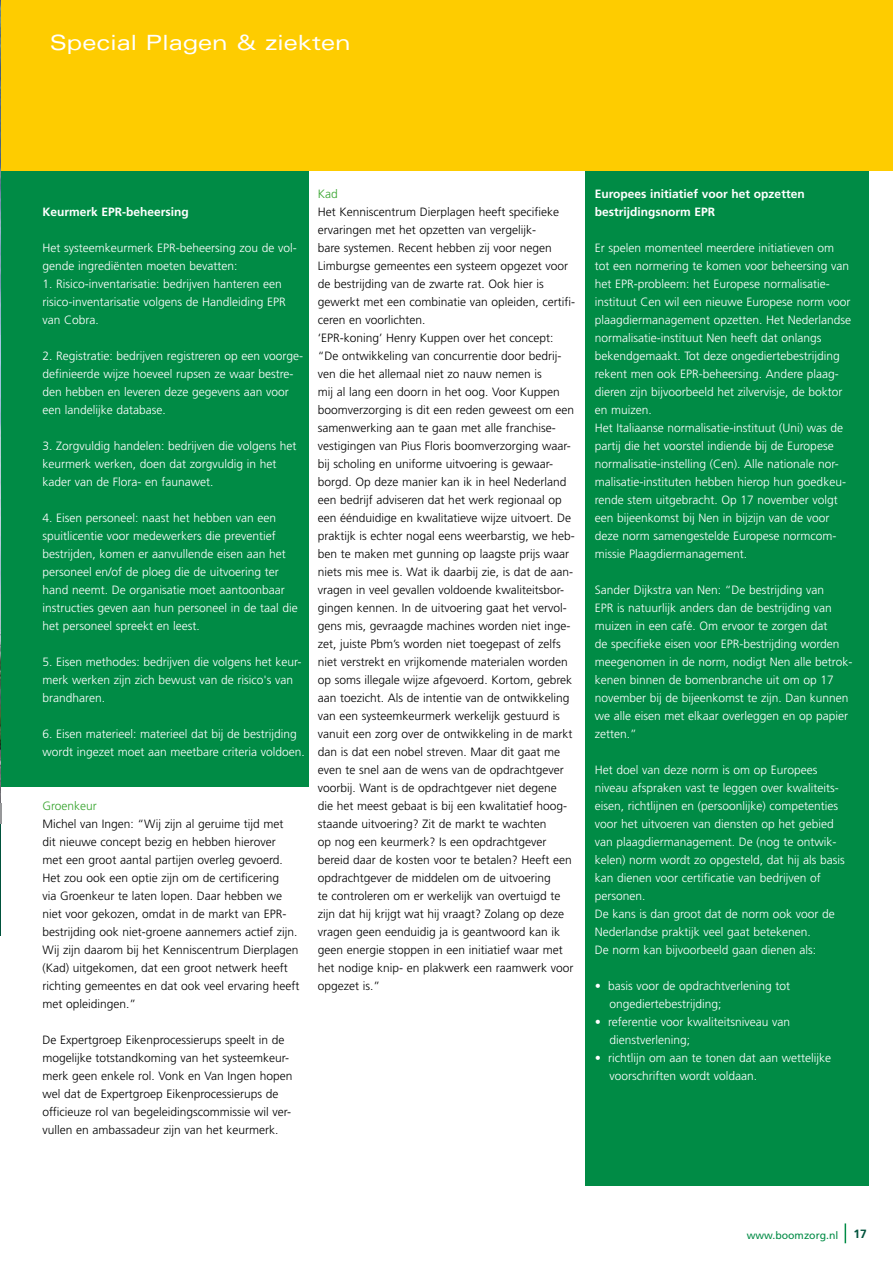
<style>
.page{position:relative;width:893px;height:1263px;background:#fff}
.page>*{position:absolute;margin:0;border:0;box-sizing:border-box;transform-origin:0 0}
.t1{font:expanded 21px "Univers";color:#fff}
.t2{font:300 12px/18px "Frutiger";color:#fff}
.t3{font:300 12px/18px "Frutiger";color:#000}
.t4{font:700 12px/18px "Frutiger";color:#fff}
.t5{font:300 12px "Frutiger";color:#35a32c}
.t6{font:700 12px "Frutiger";color:#00523c}
.t7{font:10.5px "Frutiger";color:#008b45}
.s1{font-style:italic}
</style>
<div class="page">
<svg style="left:845px;top:1223px;width:1px;height:20px"></svg>
<div style="left:585px;top:156px;width:283px;height:1030px;background:#008b45"></div>
<div style="left:0;top:156px;width:309px;height:631px;background:#008b45"></div>
<div style="left:1px;top:0;width:892px;height:170px;background:#fecc00"></div>
<img style="left:0;top:0;width:1px;height:803px">
<hr style="left:0;top:824px;width:1px;height:111px;background:#00523c">
<svg style="left:0;top:803px;width:1px;height:21px"></svg>
<h1 class="t1" style="left:50px;top:30px;width:302px">Special Plagen &amp; ziekten</h1>
<p class="t4" style="left:43px;top:203px;width:148px">Keurmerk EPR-beheersing</p>
<p class="t2" style="left:43px;top:239px;width:256px">Het systeemkeurmerk EPR-beheersing zou de vol&shy;gende ingrediënten moeten bevatten:</p>
<p class="t2" style="left:43px;top:275px;width:245px">1. Risico-inventarisatie: bedrijven hanteren een risico-inventarisatie volgens de Handleiding EPR van Cobra.</p>
<p class="t2" style="left:43px;top:347px;width:262px">2. Registratie: bedrijven registreren op een voorge&shy;definieerde wijze hoeveel rupsen ze waar bestre&shy;den hebben en leveren deze gegevens aan voor een landelijke database.</p>
<p class="t2" style="left:43px;top:437px;width:256px">3. Zorgvuldig handelen: bedrijven die volgens het keurmerk werken, doen dat zorgvuldig in het kader van de Flora- en faunawet.</p>
<p class="t2" style="left:43px;top:509px;width:257px">4. Eisen personeel: naast het hebben van een spuitlicentie voor medewerkers die preventief bestrijden, komen er aanvullende eisen aan het personeel en/of de ploeg die de uitvoering ter hand neemt. De organisatie moet aantoonbaar instructies geven aan hun personeel in de taal die het personeel spreekt en leest.</p>
<p class="t2" style="left:43px;top:653px;width:261px">5. Eisen methodes: bedrijven die volgens het keur&shy;merk werken zijn zich bewust van de risico's van brandharen.</p>
<p class="t2" style="left:43px;top:725px;width:264px">6. Eisen materieel: materieel dat bij de bestrijding wordt ingezet moet aan meetbare criteria voldoen.</p>
<p class="t5" style="left:43px;top:799px;width:56px">Groenkeur</p>
<p class="t3" style="left:43px;top:815px;width:259px">Michel van Ingen: “Wij zijn al geruime tijd met dit nieuwe concept bezig en hebben hierover<br>met een groot aantal partijen overleg gevoerd.<br>Het zou ook een optie zijn om de certificering<br>via Groenkeur te laten lopen. Daar hebben we niet voor gekozen, omdat in de markt van EPR&shy;bestrijding ook niet-groene aannemers actief zijn.<br>Wij zijn daarom bij het Kenniscentrum Dierplagen (Kad) uitgekomen, dat een groot netwerk heeft richting gemeentes en dat ook veel ervaring heeft met opleidingen.”</p>
<p class="t3" style="left:43px;top:1031px;width:251px">De Expertgroep Eikenprocessierups speelt in de mogelijke totstandkoming van het systeemkeur&shy;merk geen enkele rol. Vonk en Van Ingen hopen wel dat de Expertgroep Eikenprocessierups de officieuze rol van begeleidingscommissie wil ver&shy;vullen en ambassadeur zijn van het keurmerk.</p>
<p class="t5" style="left:318px;top:187px;width:22px">Kad</p>
<p class="t3" style="left:318px;top:203px;width:259px">Het Kenniscentrum Dierplagen heeft specifieke ervaringen met het opzetten van vergelijk-<br>bare systemen. Recent hebben zij voor negen Limburgse gemeentes een systeem opgezet voor de bestrijding van de zwarte rat. Ook hier is gewerkt met een combinatie van opleiden, certifi&shy;ceren en voorlichten.<br>‘EPR-koning’ Henry Kuppen over het concept: “De ontwikkeling van concurrentie door bedrij&shy;ven die het allemaal niet zo nauw nemen is<br>mij al lang een doorn in het oog. Voor Kuppen boomverzorging is dit een reden geweest om een samenwerking aan te gaan met alle franchise&shy;vestigingen van Pius Floris boomverzorging waar&shy;bij scholing en uniforme uitvoering is gewaar&shy;borgd. Op deze manier kan ik in heel Nederland een bedrijf adviseren dat het werk regionaal op een éénduidige en kwalitatieve wijze uitvoert. De praktijk is echter nogal eens weerbarstig, we heb&shy;ben te maken met gunning op laagste prijs waar niets mis mee is. Wat ik daarbij zie, is dat de aan&shy;vragen in veel gevallen voldoende kwaliteitsbor&shy;gingen kennen. In de uitvoering gaat het vervol&shy;gens mis, gevraagde machines worden niet inge&shy;zet, juiste Pbm’s worden niet toegepast of zelfs niet verstrekt en vrijkomende materialen worden op soms illegale wijze afgevoerd. Kortom, gebrek aan toezicht. Als de intentie van de ontwikkeling van een systeemkeurmerk werkelijk gestuurd is vanuit een zorg over de ontwikkeling in de markt dan is dat een nobel streven. Maar dit gaat me even te snel aan de wens van de opdrachtgever voorbij. Want is de opdrachtgever niet degene<br>die het meest gebaat is bij een kwalitatief hoog&shy;staande uitvoering? Zit de markt te wachten<br>op nog een keurmerk? Is een opdrachtgever bereid daar de kosten voor te betalen? Heeft een opdrachtgever de middelen om de uitvoering<br>te controleren om er werkelijk van overtuigd te zijn dat hij krijgt wat hij vraagt? Zolang op deze vragen geen eenduidig ja is geantwoord kan ik geen energie stoppen in een initiatief waar met het nodige knip- en plakwerk een raamwerk voor opgezet is.”</p>
<p class="t4" style="left:595px;top:185px;width:211px">Europees initiatief voor het opzetten bestrijdingsnorm EPR</p>
<p class="t2" style="left:595px;top:239px;width:258px">Er spelen momenteel meerdere initiatieven om tot een normering te komen voor beheersing van het EPR-probleem: het Europese normalisatie&shy;instituut Cen wil een nieuwe Europese norm voor plaagdiermanagement opzetten. Het Nederlandse normalisatie-instituut Nen heeft dat onlangs bekendgemaakt. Tot deze ongediertebestrijding rekent men ook EPR-beheersing. Andere plaag&shy;dieren zijn bijvoorbeeld het zilvervisje, de boktor en muizen.<br>Het Italiaanse normalisatie-instituut (Uni) was de partij die het voorstel indiende bij de Europese normalisatie-instelling (Cen). Alle nationale nor&shy;malisatie-instituten hebben hierop hun goedkeu&shy;rende stem uitgebracht. Op 17 november volgt een bijeenkomst bij Nen in bijzijn van de voor deze norm samengestelde Europese normcom&shy;missie Plaagdiermanagement.</p>
<p class="t2" style="left:595px;top:581px;width:259px">Sander Dijkstra van Nen: “De bestrijding van<br>EPR is natuurlijk anders dan de bestrijding van muizen in een café. Om ervoor te zorgen dat<br>de specifieke eisen voor EPR-bestrijding worden meegenomen in de norm, nodigt Nen alle betrok&shy;kenen binnen de bomenbranche uit om op 17 november bij de bijeenkomst te zijn. Dan kunnen we alle eisen met elkaar overleggen en op papier zetten.”</p>
<p class="t2" style="left:595px;top:761px;width:251px">Het doel van deze norm is om op Europees niveau afspraken vast te leggen over kwaliteits&shy;eisen, richtlijnen en (persoonlijke) competenties voor het uitvoeren van diensten op het gebied van plaagdiermanagement. De (nog te ontwik&shy;kelen) norm wordt zo opgesteld, dat hij als basis kan dienen voor certificatie van bedrijven of personen.<br>De kans is dan groot dat de norm ook voor de Nederlandse praktijk veel gaat betekenen.<br>De norm kan bijvoorbeeld gaan dienen als:</p>
<p class="t2" style="left:609px;top:977px;width:182px;text-indent:-15px"><span class="s1">•</span> basis voor de opdrachtverlening tot ongediertebestrijding;</p>
<p class="t2" style="left:609px;top:1013px;width:182px;text-indent:-15px"><span class="s1">•</span> referentie voor kwaliteitsniveau van dienstverlening;</p>
<p class="t2" style="left:609px;top:1049px;width:223px;text-indent:-15px"><span class="s1">•</span> richtlijn om aan te tonen dat aan wettelijke voorschriften wordt voldaan.</p>
<p class="t7" style="left:747px;top:1229px;width:93px">www.boomzorg.nl</p>
<p class="t6" style="left:853px;top:1227px;width:15px">17</p>
</div>
